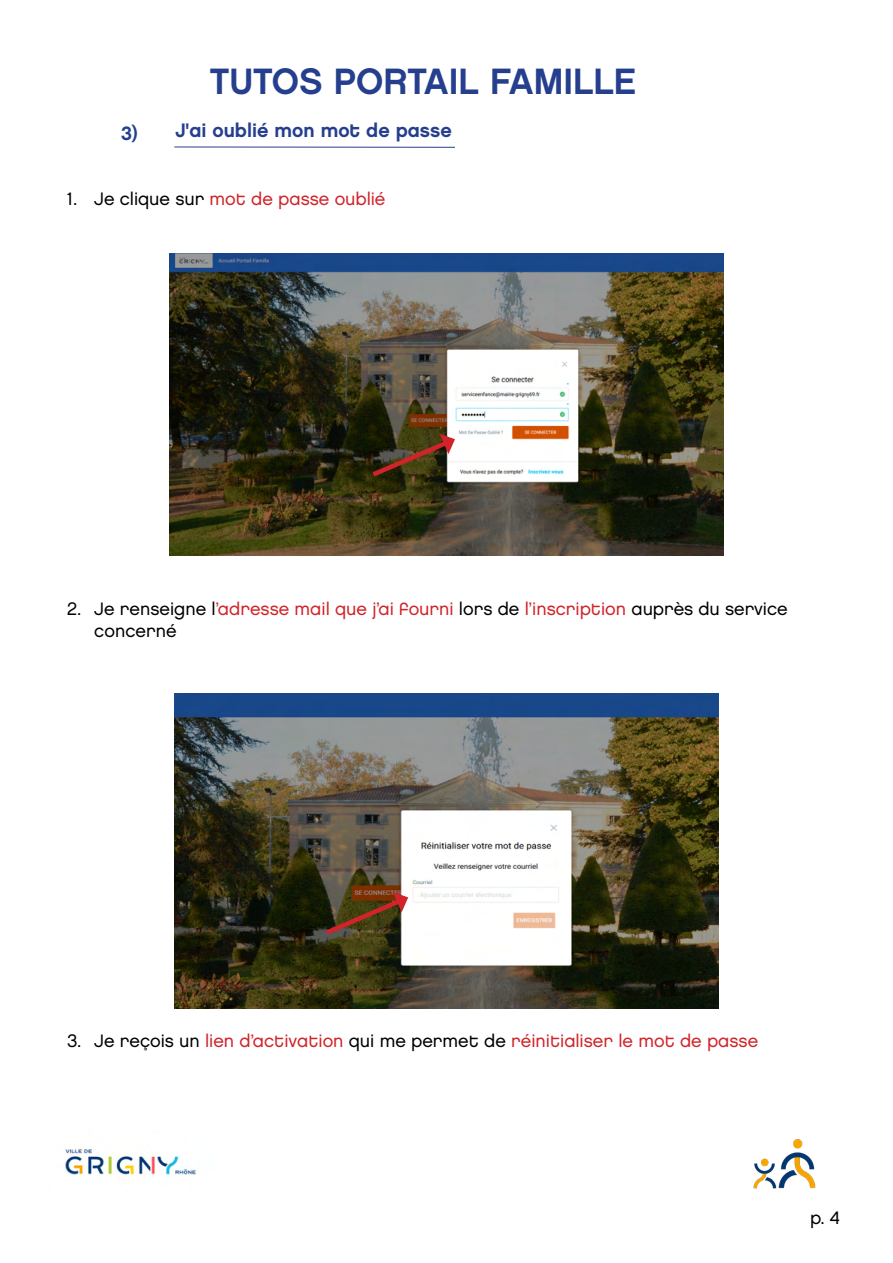
<style>
.page{position:relative;width:893px;height:1263px;background:#fff}
.page>*{position:absolute;margin:0;border:0;box-sizing:border-box;transform-origin:0 0}
.t1{font:36.6px "Chalet New York Nineteen Eighty";color:#253f8e}
.t2{font:19.5px "Chalet New York Nineteen Eighty";color:#253f8e}
.t3{font:18px "Chalet London Nineteen Eighty";color:#d1232a}
.t4{font:18px/21.6px "Chalet London Nineteen Eighty";color:#000}
.s1{color:#000}
.s2{color:#d1232a}
</style>
<div class="page">
<img style="left:753px;top:1139px;width:63px;height:50px">
<img style="left:65px;top:1149px;width:132px;height:26px">
<img style="left:175px;top:693px;width:543px;height:315px">
<img style="left:169px;top:253px;width:555px;height:303px">
<svg style="left:367px;top:434px;width:88px;height:46px"></svg>
<svg style="left:321px;top:892px;width:87px;height:46px"></svg>
<hr style="left:174px;top:147px;width:281px;height:1px;background:#253f8e">
<h1 class="t1" style="left:210px;top:59px;width:428px">TUTOS PORTAIL FAMILLE</h1>
<p class="t2" style="left:121px;top:119px;width:332px">3) J'ai oublié mon mot de passe</p>
<p class="t3" style="left:67px;top:188px;width:320px"><span class="s1">1. Je clique sur</span> mot de passe oublié</p>
<p class="t4" style="left:94px;top:598px;width:695px;text-indent:-27px">2. Je renseigne l<span class="s2">’adresse mail que j’ai fourni</span> lors de <span class="s2">l’inscription</span> auprès du service concerné</p>
<p class="t3" style="left:67px;top:1030px;width:692px"><span class="s1">3. Je reçois un</span> lien d’activation <span class="s1">qui me permet de</span> réinitialiser le mot de passe</p>
<p class="t4" style="left:810px;top:1206px;width:31px">p. 4</p>
</div>
